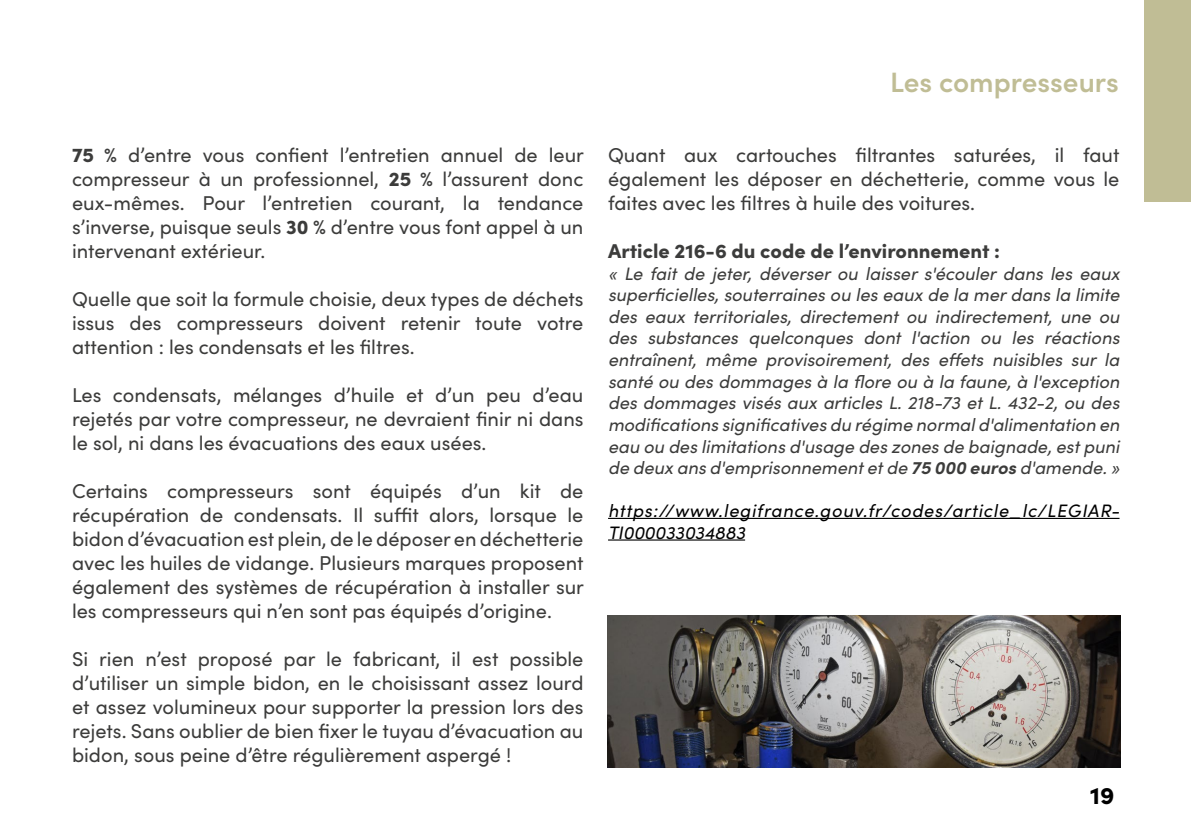
<style>
.page{position:relative;width:1191px;height:840px;background:#fff}
.page>*{position:absolute;margin:0;border:0;box-sizing:border-box;transform-origin:0 0}
.t1{font:600 28px "Sofia Pro";color:#c0bd95}
.t2{font:900 24px "Sofia Pro";color:#000}
.t3{font:20px/24px "Sofia Pro";color:#3c3c3b;text-align:justify}
.t4{font:900 20px "Sofia Pro";color:#3c3c3b}
.t5{font:italic 18px/21.6px "Sofia Pro";color:#3c3c3b;text-align:justify}
.t6{font:italic 18px/21.6px "Sofia Pro";letter-spacing:.05em;color:#000}
.s1{font-weight:900}
.s2{font-weight:700}
</style>
<div class="page">
<img style="left:607px;top:615px;width:513px;height:152px">
<hr style="left:608px;top:517px;width:511px;height:1px;background:#000">
<hr style="left:608px;top:539px;width:137px;height:1px;background:#000">
<div style="left:1144px;top:0;width:47px;height:201px;background:#c0bd95"></div>
<p class="t3" style="left:72px;top:142px;width:513px"><span class="s1">75 %</span> d’entre vous confient l’entretien annuel de leur compresseur à un professionnel, <span class="s1">25 %</span> l’assurent donc eux-mêmes. Pour l’entretien courant, la tendance s’inverse, puisque seuls <span class="s1">30 %</span> d’entre vous font appel à un intervenant extérieur.</p>
<p class="t3" style="left:72px;top:286px;width:513px">Quelle que soit la formule choisie, deux types de déchets issus des compresseurs doivent retenir toute votre attention : les condensats et les filtres.</p>
<p class="t3" style="left:72px;top:382px;width:513px">Les condensats, mélanges d’huile et d’un peu d’eau rejetés par votre compresseur, ne devraient finir ni dans le sol, ni dans les évacuations des eaux usées.</p>
<p class="t3" style="left:72px;top:478px;width:513px">Certains compresseurs sont équipés d’un kit de récupération de condensats. Il suffit alors, lorsque le bidon d’évacuation est plein, de le déposer en déchetterie avec les huiles de vidange. Plusieurs marques proposent également des systèmes de récupération à installer sur les compresseurs qui n’en sont pas équipés d’origine.</p>
<p class="t3" style="left:72px;top:646px;width:513px">Si rien n’est proposé par le fabricant, il est possible d’utiliser un simple bidon, en le choisissant assez lourd et assez volumineux pour supporter la pression lors des rejets. Sans oublier de bien fixer le tuyau d’évacuation au bidon, sous peine d’être régulièrement aspergé !</p>
<h1 class="t1" style="left:890px;top:61px;width:230px">Les compresseurs</h1>
<p class="t3" style="left:608px;top:142px;width:513px">Quant aux cartouches filtrantes saturées, il faut également les déposer en déchetterie, comme vous le faites avec les filtres à huile des voitures.</p>
<p class="t4" style="left:608px;top:235px;width:393px">Article 216-6 du code de l’environnement :</p>
<p class="t5" style="left:608px;top:261px;width:513px">« Le fait de jeter, déverser ou laisser s'écouler dans les eaux superficielles, souterraines ou les eaux de la mer dans la limite des eaux territoriales, directement ou indirectement, une ou des substances quelconques dont l'action ou les réactions entraînent, même provisoirement, des effets nuisibles sur la santé ou des dommages à la flore ou à la faune, à l'exception des dommages visés aux articles L. 218-73 et L. 432-2, ou des modifications significatives du régime normal d'alimentation en eau ou des limitations d'usage des zones de baignade, est puni de deux ans d'emprisonnement et de <span class="s2">75 000 euros</span> d'amende. »</p>
<p class="t6" style="left:608px;top:499px;width:513px">https://www.legifrance.gouv.fr/codes/article_lc/LEGIAR-<br>TI000033034883</p>
<p class="t2" style="left:1090px;top:776px;width:26px">19</p>
</div>
